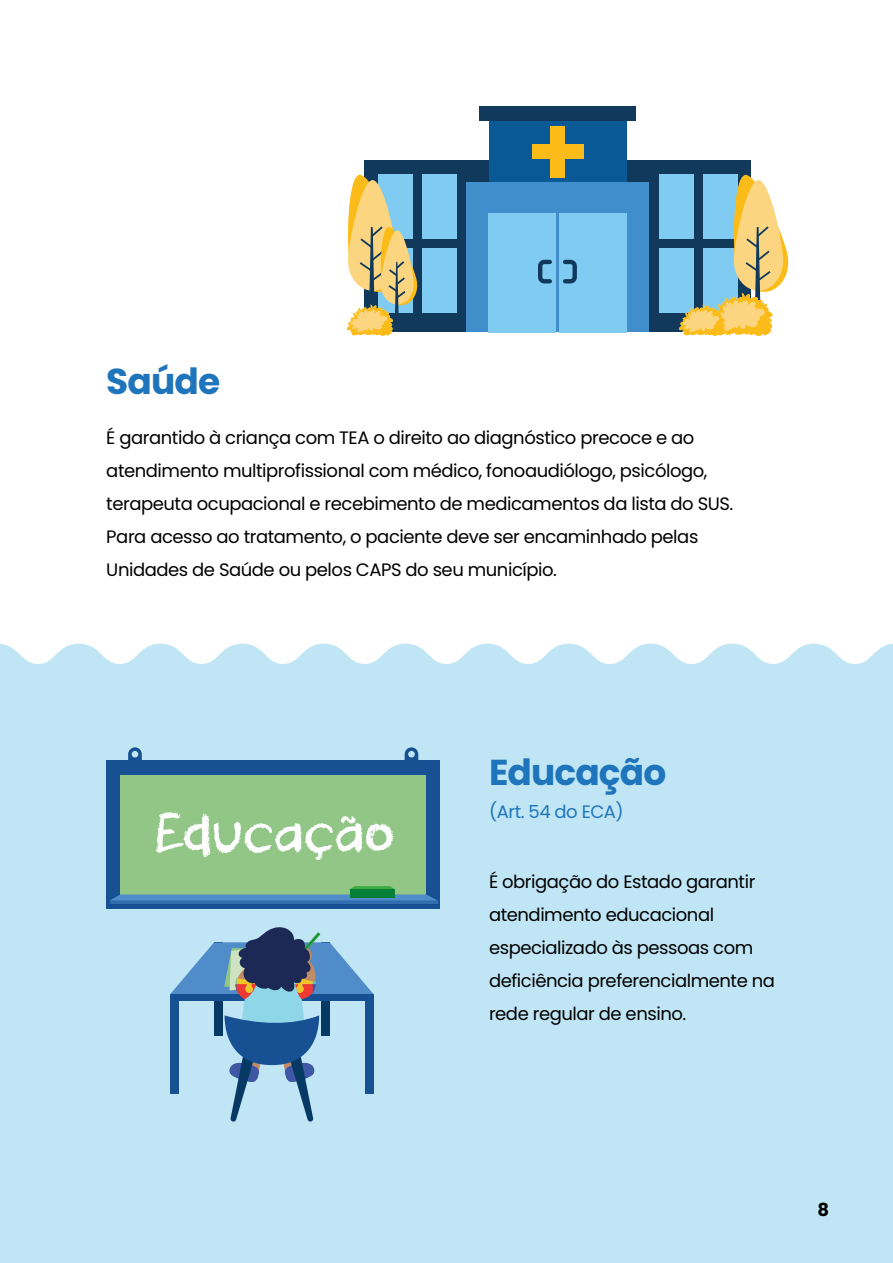
<style>
.page{position:relative;width:893px;height:1263px;background:#fff}
.page>*{position:absolute;margin:0;border:0;box-sizing:border-box;transform-origin:0 0}
.t1{font:51.75px "DK Cool Crayon";color:#fff}
.Subtitulo{font:700 36px "Poppins";letter-spacing:-.025em;color:#1f75bb}
.Texto{font:18px/33px "Poppins";letter-spacing:-.025em;color:#000}
.Subtitulo-2{font:18px "Poppins";letter-spacing:-.025em;color:#1f75bb}
.t2{font:700 18px "Poppins";color:#000}
</style>
<div class="page">
<div style="left:0;top:644px;width:893px;height:619px;background:#c0e6f6"></div>
<div style="left:365px;top:161px;width:386px;height:171px;background:#10395c"></div>
<div style="left:489px;top:121px;width:138px;height:162px;background:#095996"></div>
<div style="left:466px;top:183px;width:183px;height:149px;background:#418ecc"></div>
<div style="left:480px;top:106px;width:156px;height:15px;background:#10395c"></div>
<div style="left:422px;top:175px;width:35px;height:64px;background:#7fcbf2"></div>
<div style="left:422px;top:248px;width:35px;height:64px;background:#7fcbf2"></div>
<div style="left:659px;top:175px;width:35px;height:64px;background:#7fcbf2"></div>
<div style="left:659px;top:248px;width:35px;height:64px;background:#7fcbf2"></div>
<div style="left:551px;top:126px;width:14px;height:52px;background:#fbbc19"></div>
<div style="left:532px;top:145px;width:52px;height:14px;background:#fbbc19"></div>
<div style="left:488px;top:213px;width:67px;height:119px;background:#7fcbf2"></div>
<div style="left:560px;top:213px;width:67px;height:119px;background:#7fcbf2"></div>
<svg style="left:538px;top:259px;width:14px;height:25px"></svg>
<svg style="left:563px;top:259px;width:14px;height:25px"></svg>
<svg style="left:678px;top:174px;width:111px;height:162px"></svg>
<svg style="left:346px;top:173px;width:72px;height:163px"></svg>
<svg style="left:170px;top:926px;width:203px;height:196px;background:#82aac8"></svg>
<div style="left:106px;top:760px;width:334px;height:149px;background:#175194"></div>
<div style="left:120px;top:775px;width:306px;height:119px;background:#91c686"></div>
<svg style="left:128px;top:747px;width:14px;height:13px"></svg>
<svg style="left:405px;top:747px;width:13px;height:13px"></svg>
<hr style="left:110px;top:900px;width:327px;height:3px;background:#4f8cc9">
<svg style="left:111px;top:886px;width:325px;height:14px"></svg>
<p class="Subtitulo" style="left:106px;top:361px;width:115px">Saúde</p>
<p class="Texto" style="left:106px;top:422px;width:629px">É garantido à criança com TEA o direito ao diagnóstico precoce e ao atendimento multiprofissional com médico, fonoaudiólogo, psicólogo, terapeuta ocupacional e recebimento de medicamentos da lista do SUS.<br>Para acesso ao tratamento, o paciente deve ser encaminhado pelas Unidades de Saúde ou pelos CAPS do seu município.</p>
<p class="t1" style="left:154px;top:801px;width:242px">Educação</p>
<p class="Subtitulo" style="left:489px;top:752px;width:179px">Educação</p>
<p class="Subtitulo-2" style="left:489px;top:801px;width:136px">(Art. 54 do ECA)</p>
<p class="Texto" style="left:489px;top:865px;width:287px">É obrigação do Estado garantir atendimento educacional especializado às pessoas com deficiência preferencialmente na rede regular de ensino.</p>
<p class="t2" style="left:817px;top:1199px;width:13px">8</p>
</div>
